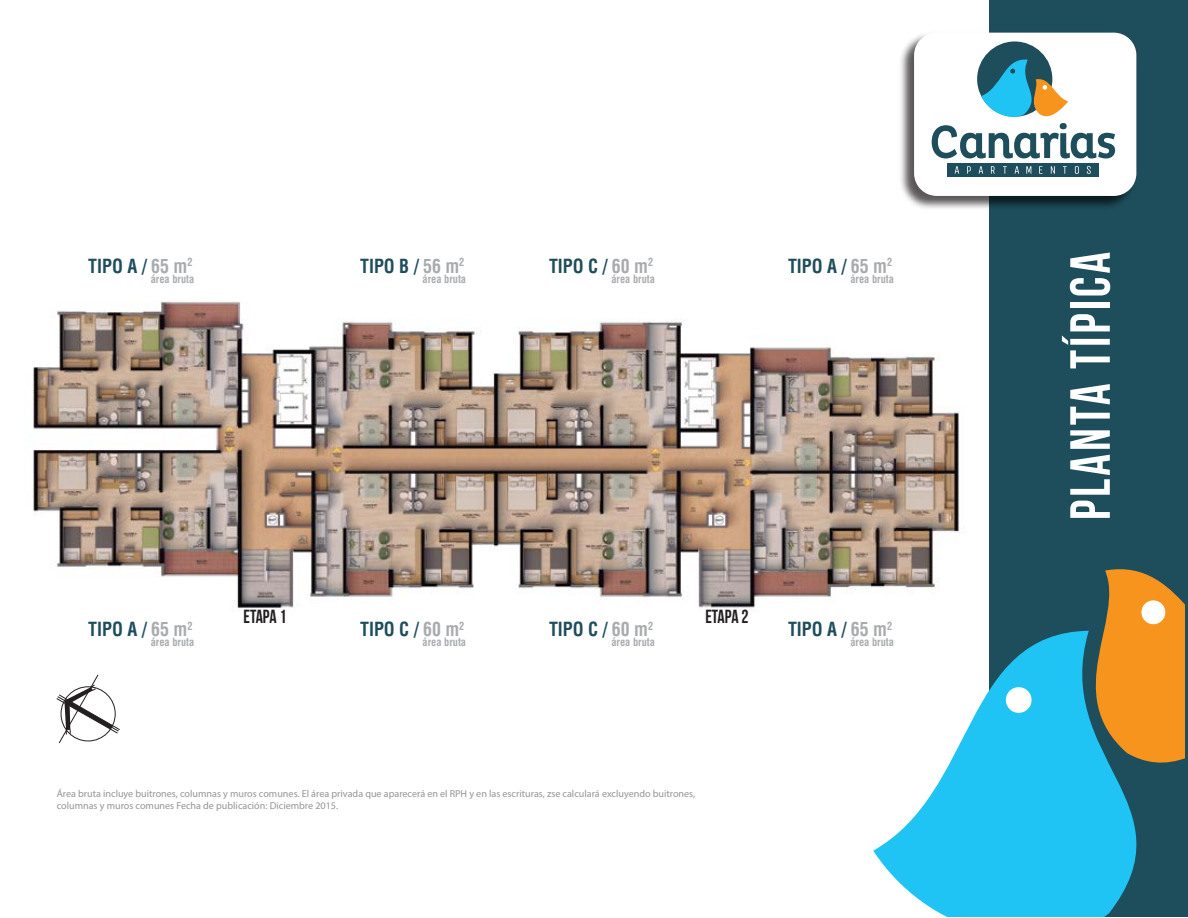
<style>
.page{position:relative;width:1188px;height:918px;background:#fff}
.page>*{position:absolute;margin:0;border:0;box-sizing:border-box;transform-origin:0 0}
.t1{font:700 condensed 19.05px "Helvetica LT Std";color:#1e4d5b;scale:.94 1}
.t2{font:19.05px "Bebas Neue";letter-spacing:-.005em;color:#231f20;scale:.94 1}
.t3{font:700 condensed 11.1px "Helvetica LT Std";color:#a9abae;scale:.94 1}
.t4{font:10.05px/12.1px "Myriad Pro";color:#939598}
.s1{color:#a9abae}
</style>
<div class="page">
<div style="left:989px;top:0;width:199px;height:917px;background:#1e4d5b"></div>
<svg style="left:873px;top:634px;width:264px;height:283px;fill:#20c4f4"></svg>
<svg style="left:1060px;top:569px;width:124px;height:204px"></svg>
<svg style="left:1004px;top:685px;width:29px;height:30px"></svg>
<svg style="left:1070px;top:501px;width:40px;height:17px"></svg>
<svg style="left:1070px;top:455px;width:40px;height:40px"></svg>
<svg style="left:1070px;top:384px;width:40px;height:65px"></svg>
<svg style="left:1062px;top:314px;width:48px;height:54px"></svg>
<div style="left:1070px;top:302px;width:40px;height:6px;background:#fff"></div>
<svg style="left:1070px;top:253px;width:40px;height:43px"></svg>
<img style="left:901px;top:32px;width:236px;height:177px">
<div style="left:914px;top:33px;width:222px;height:163px;background:#fff;border-radius:23px"></div>
<div style="left:947px;top:163px;width:152px;height:14px;background:#1e4d5b"></div>
<svg style="left:955px;top:166px;width:4px;height:8px"></svg>
<svg style="left:967px;top:166px;width:4px;height:8px"></svg>
<svg style="left:979px;top:166px;width:4px;height:8px"></svg>
<svg style="left:991px;top:166px;width:4px;height:8px"></svg>
<svg style="left:1003px;top:166px;width:4px;height:8px"></svg>
<svg style="left:1015px;top:166px;width:4px;height:8px"></svg>
<svg style="left:1026px;top:166px;width:5px;height:8px"></svg>
<svg style="left:1039px;top:166px;width:4px;height:8px"></svg>
<svg style="left:1051px;top:166px;width:4px;height:8px"></svg>
<svg style="left:1063px;top:166px;width:4px;height:8px"></svg>
<svg style="left:1075px;top:166px;width:4px;height:8px"></svg>
<svg style="left:1087px;top:166px;width:4px;height:8px"></svg>
<div style="left:977px;top:41px;width:75px;height:76px;background:#1e4d5b;border-radius:50%"></div>
<svg style="left:932px;top:57px;width:183px;height:101px"></svg>
<svg style="left:56px;top:674px;width:64px;height:70px"></svg>
<div style="left:61px;top:687px;width:54px;height:54px;border:1px solid #231f20;border-radius:50%"></div>
<img style="left:33px;top:301px;width:927px;height:308px">
<div style="left:241px;top:608px;width:47px;height:12px;background:#fff"></div>
<div style="left:703px;top:608px;width:47px;height:13px;background:#fff"></div>
<h1 class="t1" style="left:88px;top:254px;width:112px">TIPO A / <span class="s1">65 m</span><sup>2</sup></h1>
<p class="t3" style="left:151px;top:272px;width:48px">área bruta</p>
<h1 class="t1" style="left:360px;top:254px;width:112px">TIPO B / <span class="s1">56 m</span><sup>2</sup></h1>
<p class="t3" style="left:423px;top:272px;width:48px">área bruta</p>
<h1 class="t1" style="left:549px;top:254px;width:112px">TIPO C / <span class="s1">60 m</span><sup>2</sup></h1>
<p class="t3" style="left:611px;top:272px;width:48px">área bruta</p>
<h1 class="t1" style="left:788px;top:254px;width:112px">TIPO A / <span class="s1">65 m</span><sup>2</sup></h1>
<p class="t3" style="left:850px;top:272px;width:48px">área bruta</p>
<h1 class="t1" style="left:88px;top:617px;width:112px">TIPO A / <span class="s1">65 m</span><sup>2</sup></h1>
<p class="t3" style="left:151px;top:635px;width:48px">área bruta</p>
<h1 class="t2" style="left:243px;top:606px;width:47px">ETAPA 1</h1>
<h1 class="t2" style="left:705px;top:606px;width:47px">ETAPA 2</h1>
<h1 class="t1" style="left:360px;top:617px;width:112px">TIPO C / <span class="s1">60 m</span><sup>2</sup></h1>
<p class="t3" style="left:423px;top:635px;width:48px">área bruta</p>
<h1 class="t1" style="left:549px;top:617px;width:112px">TIPO C / <span class="s1">60 m</span><sup>2</sup></h1>
<p class="t3" style="left:611px;top:635px;width:48px">área bruta</p>
<h1 class="t1" style="left:788px;top:617px;width:112px">TIPO A / <span class="s1">65 m</span><sup>2</sup></h1>
<p class="t3" style="left:850px;top:635px;width:48px">área bruta</p>
<p class="t4" style="left:57px;top:788px;width:640px">Área bruta incluye buitrones, columnas y muros comunes. El área privada que aparecerá en el RPH y en las escrituras, zse calculará excluyendo buitrones, columnas y muros comunes Fecha de publicación: Diciembre 2015.</p>
</div>
